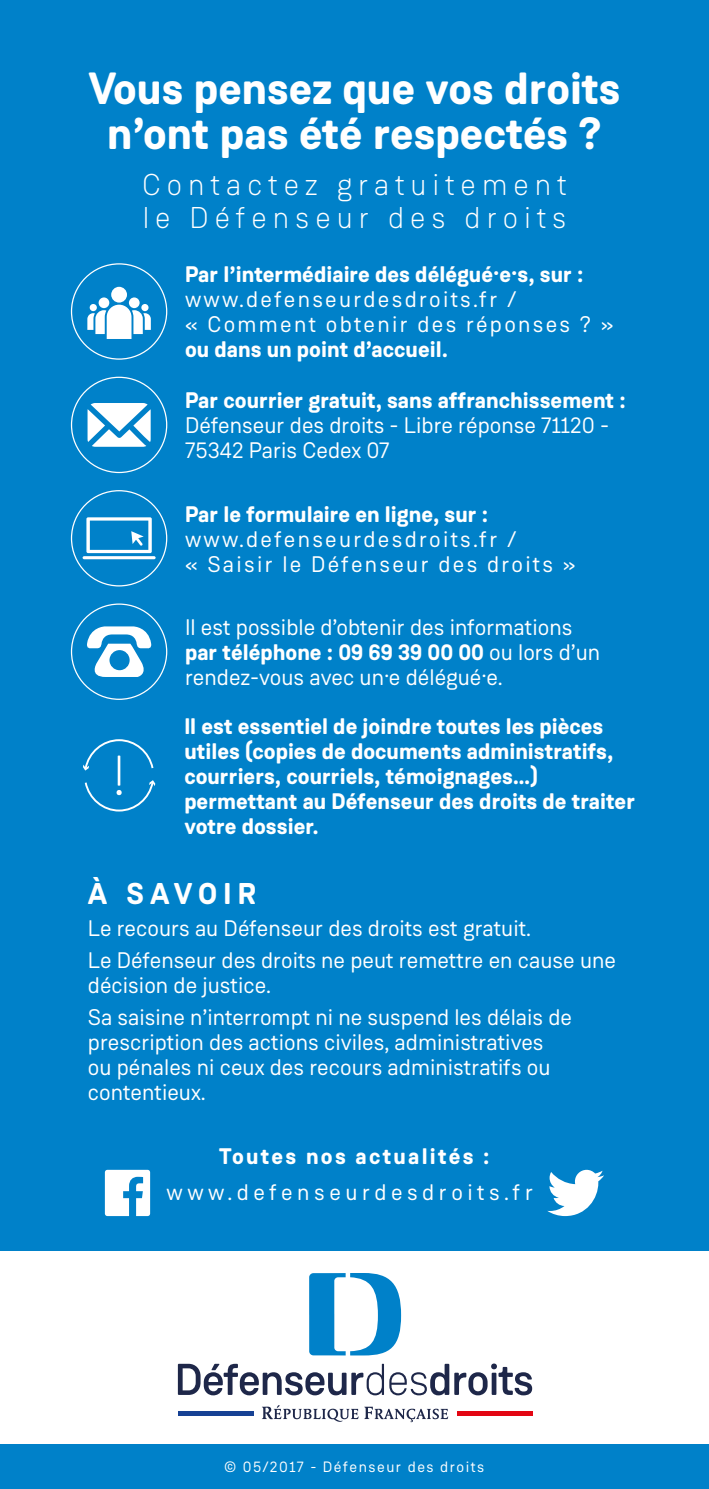
<style>
.page{position:relative;width:709px;height:1489px;background:#fff}
.page>*{position:absolute;margin:0;border:0;box-sizing:border-box;transform-origin:0 0}
.t1{font:700 45px/45px "Weissenhof Grotesk";color:#fff;text-align:center}
.t2{font:300 30px/32.5px "Weissenhof Grotesk";letter-spacing:.2em;color:#fff}
.t3{font:700 30px "Weissenhof Grotesk";letter-spacing:.2em;color:#fff}
.t4{font:22.5px/25px "Weissenhof Grotesk";color:#fff}
.t5{font:700 22.5px/25px "Weissenhof Grotesk";color:#fff}
.t6{font:22.5px/25px "Weissenhof Grotesk";letter-spacing:.1em;color:#fff}
.t7{font:22.5px "Weissenhof Grotesk";letter-spacing:.2em;color:#fff}
.t8{font:700 22.5px "Weissenhof Grotesk";letter-spacing:.1em;color:#fff}
.t9{font:15px "Weissenhof Grotesk";letter-spacing:.1em;color:#fff}
.s1{font-weight:700}
</style>
<div class="page">
<div style="left:0;top:0;width:709px;height:1488px;background:#0081c9"></div>
<div style="left:0;top:1251px;width:709px;height:192px;background:#fff"></div>
<svg style="left:262px;top:1405px;width:96px;height:16px"></svg>
<svg style="left:364px;top:1406px;width:84px;height:15px"></svg>
<hr style="left:178px;top:1411px;width:76px;height:4px;background:#164194">
<hr style="left:456px;top:1411px;width:76px;height:4px;background:#e30613">
<svg style="left:178px;top:1363px;width:354px;height:32px"></svg>
<svg style="left:309px;top:1273px;width:92px;height:82px"></svg>
<svg style="left:547px;top:1169px;width:57px;height:46px"></svg>
<svg style="left:105px;top:1169px;width:45px;height:46px"></svg>
<hr style="left:83px;top:556px;width:73px;height:3px;background:#fff;border-radius:2px">
<svg style="left:86px;top:517px;width:66px;height:36px"></svg>
<svg style="left:88px;top:403px;width:63px;height:44px"></svg>
<svg style="left:87px;top:287px;width:64px;height:52px"></svg>
<hr style="left:118px;top:755px;width:2px;height:30px;background:#fff">
<svg style="left:83px;top:739px;width:70px;height:31px"></svg>
<svg style="left:85px;top:780px;width:70px;height:31px"></svg>
<hr style="left:708px;top:1332px;width:1px;height:156px;background:#fff">
<hr style="left:708px;top:1251px;width:1px;height:81px;background:#0081c9">
<svg style="left:87px;top:626px;width:65px;height:51px"></svg>
<h1 class="t1" style="left:88px;top:66px;width:533px">Vous pensez que vos droits n’ont pas été respectés ?</h1>
<h2 class="t2" style="left:142px;top:168px;width:426px">Contactez gratuitement le Défenseur des droits</h2>
<p class="t5" style="left:185px;top:262px;width:400px">Par l’intermédiaire des délégué·e·s, sur :</p>
<p class="t6" style="left:185px;top:287px;width:430px">www.defenseurdesdroits.fr /<br>« Comment obtenir des réponses ? »</p>
<p class="t5" style="left:185px;top:337px;width:264px">ou dans un point d’accueil.</p>
<p class="t5" style="left:185px;top:388px;width:442px">Par courrier gratuit, sans affranchissement :</p>
<p class="t4" style="left:185px;top:413px;width:425px">Défenseur des droits - Libre réponse 71120 -<br>75342 Paris Cedex 07</p>
<p class="t5" style="left:185px;top:502px;width:305px">Par le formulaire en ligne, sur :</p>
<p class="t6" style="left:185px;top:526px;width:392px">www.defenseurdesdroits.fr /<br>« Saisir le Défenseur des droits »</p>
<p class="t4" style="left:185px;top:614px;width:417px">Il est possible d’obtenir des informations <span class="s1">par téléphone : 09 69 39 00 00</span> ou lors d’un rendez-vous avec un·e délégué·e.</p>
<p class="t5" style="left:184px;top:713px;width:452px">Il est essentiel de joindre toutes les pièces utiles (copies de documents administratifs, courriers, courriels, témoignages…) permettant au Défenseur des droits de traiter votre dossier.</p>
<h2 class="t3" style="left:88px;top:874px;width:170px">À SAVOIR</h2>
<p class="t4" style="left:88px;top:911px;width:529px;line-height:32px">Le recours au Défenseur des droits est gratuit.<br>Le Défenseur des droits ne peut remettre en cause une</p>
<p class="t4" style="left:88px;top:968px;width:486px;line-height:32px">décision de justice.<br>Sa saisine n’interrompt ni ne suspend les délais de</p>
<p class="t4" style="left:88px;top:1029px;width:464px">prescription des actions civiles, administratives ou pénales ni ceux des recours administratifs ou contentieux.</p>
<p class="t8" style="left:219px;top:1141px;width:272px">Toutes nos actualités :</p>
<p class="t7" style="left:167px;top:1178px;width:368px">www.defenseurdesdroits.fr</p>
<p class="t9" style="left:224px;top:1457px;width:261px">© 05/2017 - Défenseur des droits</p>
</div>
